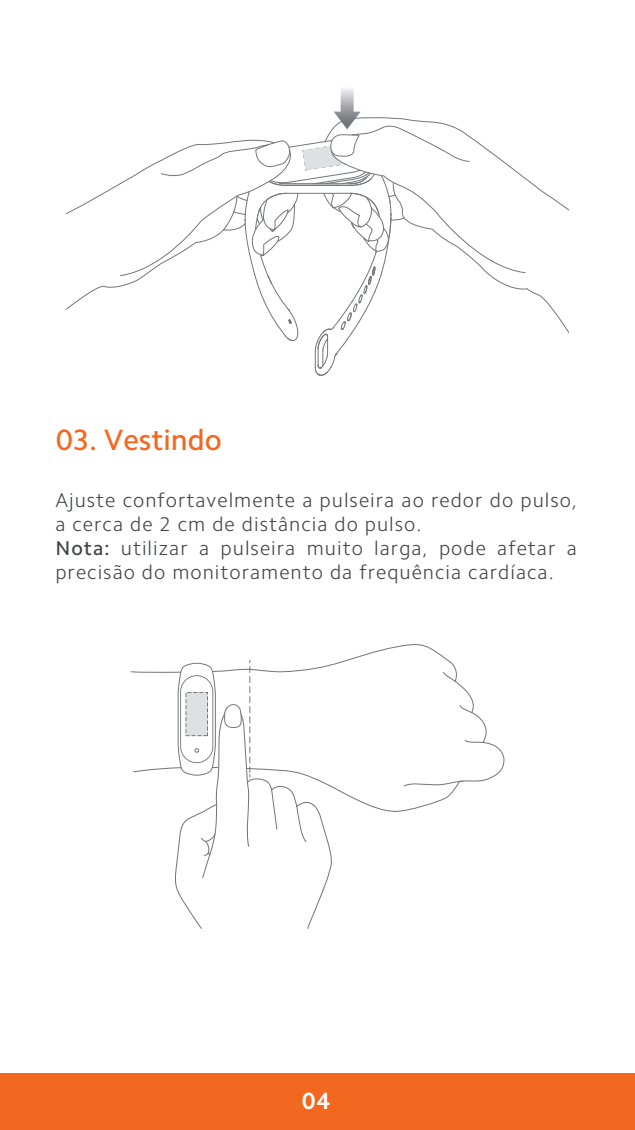
<style>
.page{position:relative;width:635px;height:1130px;background:#fff}
.page>*{position:absolute;margin:0;border:0;box-sizing:border-box;transform-origin:0 0}
.t1{font:500 29.6px "Camphor Pro";color:#f36821}
.t2{font:700 23.6px "Camphor Pro";color:#fff}
.t3{font:300 20px/24px "Camphor Pro";letter-spacing:.05em;color:#434445}
.s1{font-weight:500}
</style>
<div class="page">
<div style="left:0;top:1073px;width:635px;height:56px;background:#f36821"></div>
<svg style="left:66px;top:89px;width:503px;height:287px"></svg>
<svg style="left:216px;top:644px;width:289px;height:167px"></svg>
<svg style="left:403px;top:779px;width:61px;height:8px"></svg>
<svg style="left:215px;top:703px;width:117px;height:226px"></svg>
<svg style="left:175px;top:802px;width:43px;height:127px"></svg>
<svg style="left:271px;top:788px;width:7px;height:42px"></svg>
<svg style="left:296px;top:805px;width:11px;height:38px"></svg>
<svg style="left:224px;top:660px;width:27px;height:187px"></svg>
<svg style="left:130px;top:662px;width:86px;height:114px"></svg>
<h1 class="t1" style="left:56px;top:422px;width:167px">03. Vestindo</h1>
<p class="t3" style="left:55px;top:488px;width:523px">Ajuste confortavelmente a pulseira ao redor do pulso, a cerca de 2 cm de distância do pulso.<br><span class="s1">Nota:</span> utilizar a pulseira muito larga, pode afetar a precisão do monitoramento da frequência cardíaca.</p>
<p class="t2" style="left:302px;top:1087px;width:29px">04</p>
</div>
